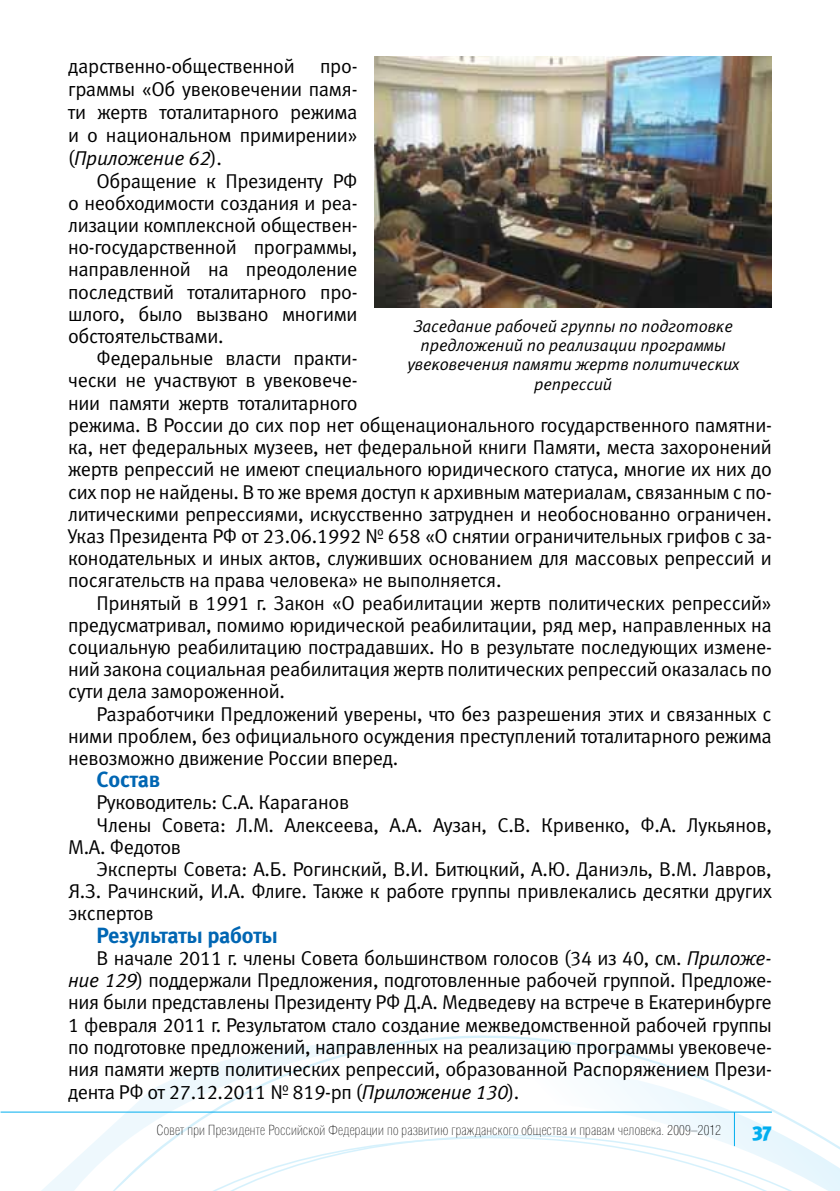
<style>
.page{position:relative;width:840px;height:1191px;background:#fff}
.page>*{position:absolute;margin:0;border:0;box-sizing:border-box;transform-origin:0 0}
.t1{font:22px "Meta Bold LFC";letter-spacing:-.015em;color:#0066b3}
.t2{font:20px/22.2px "Meta Normal LFC";letter-spacing:-.015em;color:#000;text-align:justify}
.t3{font:20px "Meta Black C";color:#00aeef}
.t4{font:italic 17px/19.2px "Meta Normal LFC";letter-spacing:-.005em;color:#000;text-align:center}
.t5{font:100 condensed 14px "Helios Cond";letter-spacing:.02em;color:#000}
.s1{font-style:italic}
</style>
<div class="page">
<svg style="left:310px;top:1035px;width:283px;height:11px"></svg>
<svg style="left:20px;top:1046px;width:819px;height:145px"></svg>
<hr style="left:1px;top:1111px;width:770px;height:1px;background:#00aeef">
<hr style="left:733px;top:1112px;width:1px;height:34px;background:#00aeef">
<img style="left:374px;top:57px;width:397px;height:250px">
<p class="t2" style="left:68px;top:54px;width:228px">дарственно-общественной</p>
<p class="t2" style="left:68px;top:54px;width:291px;line-height:23px;text-indent:252px">про&shy;граммы «Об увековечении памя&shy;ти жертв тоталитарного режима и о национальном примирении» (<span class="s1">Приложение 62</span>).</p>
<p class="t2" style="left:68px;top:169px;width:291px;text-indent:28px">Обращение к Президенту РФ о необходимости создания и реа&shy;лизации комплексной обществен&shy;но-государственной программы, направленной на преодоление последствий тоталитарного про&shy;шлого, было вызвано многими обстоятельствами.</p>
<p class="t2" style="left:68px;top:347px;width:705px;text-align:left;text-indent:28px">Федеральные власти практи-<br>чески не участвуют в увековече-<br>нии памяти жертв тоталитарного<br>режима. В России до сих пор нет общенационального государственного памятни&shy;ка, нет федеральных музеев, нет федеральной книги Памяти, места захоронений жертв репрессий не имеют специального юридического статуса, многие их них до сих пор не найдены. В то же время доступ к архивным материалам, связанным с по&shy;литическими репрессиями, искусственно затруднен и необоснованно ограничен.<br>Указ Президента РФ от 23.06.1992 № 658 «О снятии ограничительных грифов с за&shy;конодательных и иных актов, служивших основанием для массовых репрессий и посягательств на права человека» не выполняется.</p>
<p class="t2" style="left:68px;top:591px;width:705px;text-indent:28px">Принятый в 1991 г. Закон «О реабилитации жертв политических репрессий» предусматривал, помимо юридической реабилитации, ряд мер, направленных на социальную реабилитацию пострадавших. Но в результате последующих измене&shy;ний закона социальная реабилитация жертв политических репрессий оказалась по сути дела замороженной.</p>
<p class="t2" style="left:68px;top:702px;width:704px;text-indent:28px">Разработчики Предложений уверены, что без разрешения этих и связанных с ними проблем, без официального осуждения преступлений тоталитарного режима невозможно движение России вперед.</p>
<p class="t1" style="left:96px;top:766px;width:65px">Состав</p>
<p class="t2" style="left:96px;top:791px;width:254px">Руководитель: С.А. Караганов</p>
<p class="t2" style="left:96px;top:813px;width:676px">Члены Совета: Л.М. Алексеева, А.А. Аузан, С.В. Кривенко, Ф.А. Лукьянов,</p>
<p class="t2" style="left:68px;top:835px;width:114px">М.А. Федотов</p>
<p class="t2" style="left:96px;top:858px;width:676px">Эксперты Совета: А.Б. Рогинский, В.И. Битюцкий, А.Ю. Даниэль, В.М. Лавров,</p>
<p class="t2" style="left:68px;top:880px;width:705px">Я.З. Рачинский, И.А. Флиге. Также к работе группы привлекались десятки других</p>
<p class="t2" style="left:68px;top:902px;width:87px">экспертов</p>
<p class="t1" style="left:96px;top:922px;width:183px">Результаты работы</p>
<p class="t2" style="left:68px;top:946px;width:705px;text-indent:28px">В начале 2011 г. члены Совета большинством голосов (34 из 40, см. <span class="s1">Приложе&shy;ние 129</span>) поддержали Предложения, подготовленные рабочей группой. Предложе&shy;ния были представлены Президенту РФ Д.А. Медведеву на встрече в Екатеринбурге 1 февраля 2011 г. Результатом стало создание межведомственной рабочей группы по подготовке предложений, направленных на реализацию программы увековече&shy;ния памяти жертв политических репрессий, образованной Распоряжением Прези&shy;дента РФ от 27.12.2011 № 819-рп (<span class="s1">Приложение 130</span>).</p>
<p class="t4" style="left:407px;top:316px;width:333px">Заседание рабочей группы по подготовке предложений по реализации программы увековечения памяти жертв политических репрессий</p>
<p class="t5" style="left:156px;top:1122px;width:566px">Совет при Президенте Российской Федерации по развитию гражданского общества и правам человека. 2009–2012</p>
<p class="t3" style="left:751px;top:1119px;width:21px">37</p>
</div>
